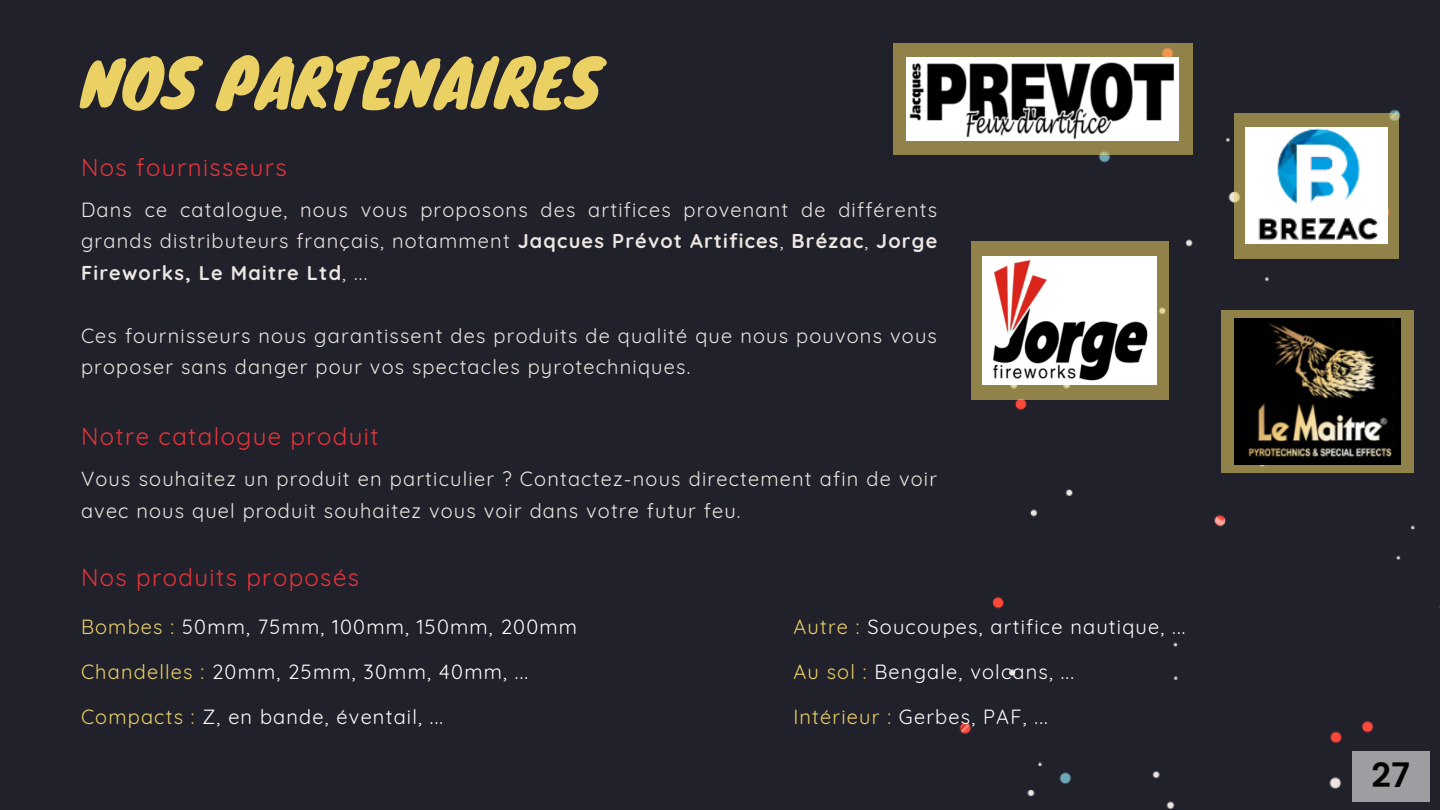
<style>
.page{position:relative;width:1440px;height:810px;background:#20212a}
.page>*{position:absolute;margin:0;border:0;box-sizing:border-box;transform-origin:0 0}
.t1{font:64px "Knewave";color:#ebd064}
.t2{font:600 34px "Poppins";color:#040505}
.t3{font:24px "Quicksand";letter-spacing:.06em;color:#e7343a}
.t4{font:20px/31.5px "Quicksand";letter-spacing:.06em;color:#ede6e2}
.t5{font:20px "Quicksand";letter-spacing:.06em;color:#fff}
.s1{font-weight:700}
.s2{color:#ebd064}
</style>
<div class="page">
<img style="left:959px;top:109px;width:481px;height:701px">
<div style="left:893px;top:43px;width:300px;height:112px;background:#91824a"></div>
<img style="left:906px;top:57px;width:273px;height:84px">
<div style="left:1234px;top:113px;width:165px;height:145px;background:#91824a"></div>
<img style="left:1245px;top:127px;width:143px;height:117px">
<div style="left:971px;top:242px;width:198px;height:158px;background:#91824a"></div>
<img style="left:983px;top:257px;width:174px;height:128px">
<div style="left:1221px;top:310px;width:193px;height:163px;background:#91824a"></div>
<img style="left:1234px;top:318px;width:167px;height:147px">
<div style="left:1352px;top:751px;width:78px;height:50px;background:#9e9ea2"></div>
<h1 class="t1" style="left:81px;top:31px;width:522px">NOS PARTENAIRES</h1>
<p class="t3" style="left:81px;top:152px;width:207px">Nos fournisseurs</p>
<p class="t4" style="left:81px;top:194px;width:858px;text-align:justify">Dans ce catalogue, nous vous proposons des artifices provenant de différents grands distributeurs français, notamment <span class="s1">Jaqcues Prévot Artifices</span>, <span class="s1">Brézac</span>, <span class="s1">Jorge Fireworks, Le Maitre Ltd</span>, ...</p>
<p class="t4" style="left:81px;top:320px;width:858px">Ces fournisseurs nous garantissent des produits de qualité que nous pouvons vous proposer sans danger pour vos spectacles pyrotechniques.</p>
<p class="t3" style="left:81px;top:421px;width:299px">Notre catalogue produit</p>
<p class="t4" style="left:81px;top:463px;width:858px">Vous souhaitez un produit en particulier ? Contactez-nous directement afin de voir avec nous quel produit souhaitez vous voir dans votre futur feu.</p>
<p class="t3" style="left:81px;top:562px;width:280px">Nos produits proposés</p>
<p class="t5" style="left:81px;top:614px;width:498px"><span class="s2">Bombes :</span> 50mm, 75mm, 100mm, 150mm, 200mm</p>
<p class="t5" style="left:81px;top:659px;width:449px"><span class="s2">Chandelles :</span> 20mm, 25mm, 30mm, 40mm, ...</p>
<p class="t5" style="left:81px;top:704px;width:364px"><span class="s2">Compacts :</span> Z, en bande, éventail, ...</p>
<p class="t5" style="left:793px;top:614px;width:394px"><span class="s2">Autre :</span> Soucoupes, artifice nautique, ...</p>
<p class="t5" style="left:793px;top:659px;width:282px"><span class="s2">Au sol :</span> Bengale, volcans, ...</p>
<p class="t5" style="left:793px;top:704px;width:256px"><span class="s2">Intérieur :</span> Gerbes, PAF, ...</p>
<h2 class="t2" style="left:1372px;top:755px;width:40px">27</h2>
</div>
